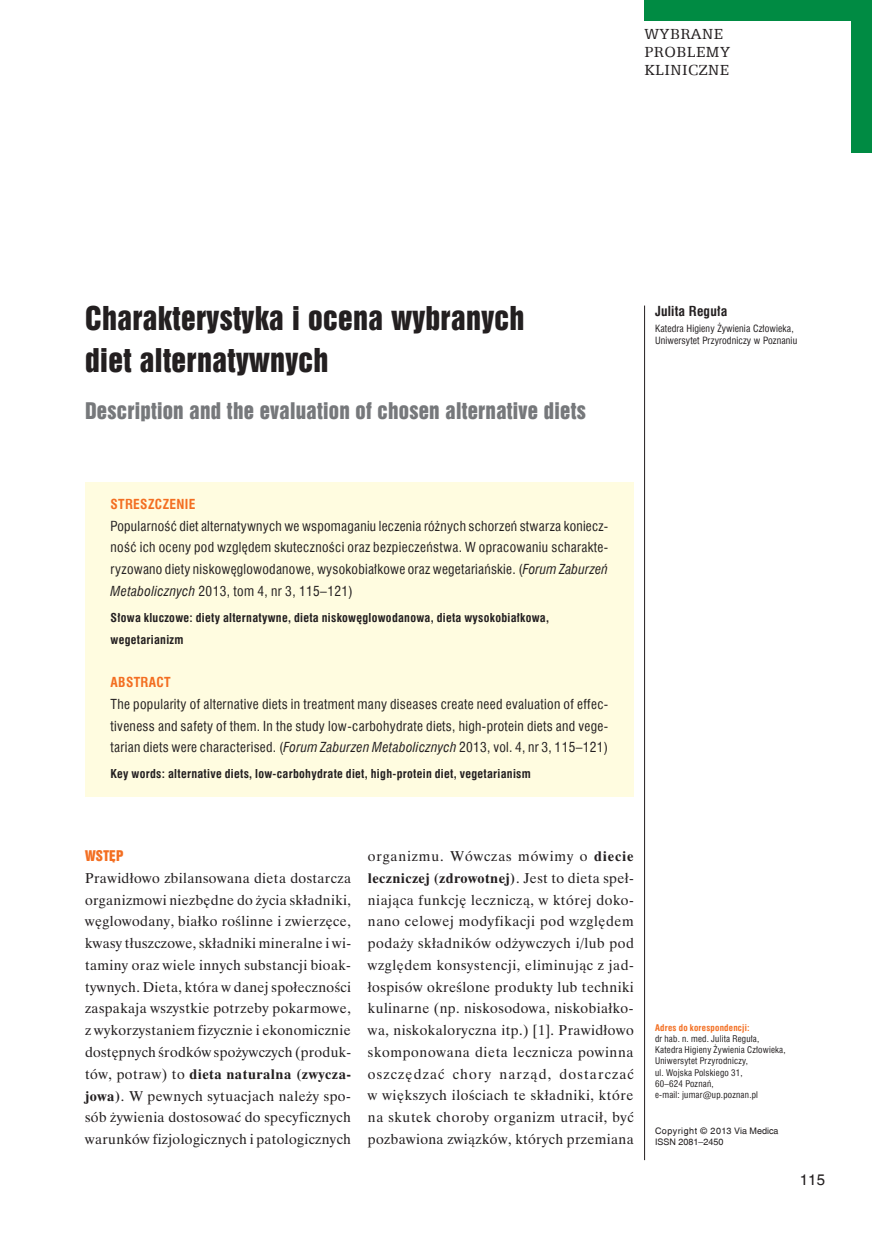
<style>
.page{position:relative;width:872px;height:1234px;background:#fff}
.page>*{position:absolute;margin:0;border:0;box-sizing:border-box;transform-origin:0 0}
.t1{font:30px/42px "Swis 921 EU";letter-spacing:.01em;color:#231f20}
.t2{font:21px "Swis 921 EU";letter-spacing:.015em;color:#76787b}
.t3{font:16.5px/18px "Egyptian 505 EU";letter-spacing:.03em;color:#231f20}
.t4{font:15px "Switzerland";color:#231f20}
.t5{font:14.25px/21.8px "Time Ibis EE";letter-spacing:.025em;color:#231f20;text-align:justify}
.t6{font:13.5px/21.8px "Swis 721 Cn EU";letter-spacing:.025em;color:#231f20;text-align:justify}
.t7{font:700 13.5px "Swis 721 Cn EU";letter-spacing:.025em;color:#f36e21}
.t8{font:700 13.5px "Swis 721 Cn EU";letter-spacing:.015em;color:#231f20}
.t9{font:13.5px "Swis 921 EU";letter-spacing:.025em;color:#f36e21}
.t10{font:700 12px/21.8px "Swis 721 Cn EU";letter-spacing:.025em;color:#231f20}
.t11{font:9.75px/11.9px "Swis 721 Cn EU";letter-spacing:.01em;color:#231f20}
.t12{font:9px/11.1px "Swis 721 Cn EU";letter-spacing:.025em;color:#231f20}
.t13{font:9px/10.8px "Switzerland";color:#231f20}
.t14{font:700 9px "Swis 721 Cn EU";letter-spacing:.025em;color:#f36e21}
.s1{font-style:italic}
.s2{font-weight:700}
</style>
<div class="page">
<div style="left:85px;top:482px;width:549px;height:315px;background:#fffce0"></div>
<hr style="left:644px;top:305px;width:1px;height:854px;background:#231f20">
<div style="left:644px;top:0;width:228px;height:21px;background:#008b43"></div>
<div style="left:850px;top:0;width:22px;height:153px;background:#008b43"></div>
<p class="t3" style="left:644px;top:25px;width:87px">WYBRANE<br>PROBLEMY<br>KLINICZNE</p>
<h1 class="t1" style="left:85px;top:296px;width:441px">Charakterystyka i ocena wybranych diet alternatywnych</h1>
<h2 class="t2" style="left:85px;top:396px;width:502px">Description and the evaluation of chosen alternative diets</h2>
<p class="t8" style="left:655px;top:302px;width:74px">Julita Reguła</p>
<p class="t11" style="left:655px;top:322px;width:144px">Katedra Higieny Żywienia Człowieka,<br>Uniwersytet Przyrodniczy w Poznaniu</p>
<p class="t7" style="left:111px;top:495px;width:86px">Streszczenie</p>
<p class="t6" style="left:111px;top:514px;width:499px">Popularność diet alternatywnych we wspomaganiu leczenia różnych schorzeń stwarza koniecz&shy;ność ich oceny pod względem skuteczności oraz bezpieczeństwa. W opracowaniu scharakte&shy;ryzowano diety niskowęglowodanowe, wysokobiałkowe oraz wegetariańskie. (<span class="s1">Forum Zaburzeń Metabolicznych</span> 2013, tom 4, nr 3, 115–121)</p>
<p class="t10" style="left:111px;top:607px;width:440px">Słowa kluczowe: diety alternatywne, dieta niskowęglowodanowa, dieta wysokobiałkowa, wegetarianizm</p>
<p class="t7" style="left:111px;top:674px;width:62px">Abstract</p>
<p class="t6" style="left:111px;top:693px;width:499px">The popularity of alternative diets in treatment many diseases create need evaluation of effec&shy;tiveness and safety of them. In the study low-carbohydrate diets, high-protein diets and vege&shy;tarian diets were characterised. (<span class="s1">Forum Zaburzen Metabolicznych</span> 2013, vol. 4, nr 3, 115–121)</p>
<p class="t10" style="left:111px;top:763px;width:422px">Key words: alternative diets, low-carbohydrate diet, high-protein diet, vegetarianism</p>
<p class="t9" style="left:85px;top:846px;width:40px">Wstęp</p>
<p class="t5" style="left:85px;top:866px;width:267px">Prawidłowo zbilansowana dieta dostarcza organizmowi niezbędne do życia składniki, węglowodany, białko roślinne i zwierzęce, kwasy tłuszczowe, składniki mineralne i wi&shy;taminy oraz wiele innych substancji bioak&shy;tywnych. Dieta, która w danej społeczności zaspakaja wszystkie potrzeby pokarmowe, z wykorzystaniem fizycznie i ekonomicznie dostępnych środków spożywczych (produk&shy;tów, potraw) to <span class="s2">dieta naturalna (zwycza&shy;jowa)</span>. W pewnych sytuacjach należy spo&shy;sób żywienia dostosować do specyficznych warunków fizjologicznych i patologicznych</p>
<p class="t5" style="left:368px;top:845px;width:267px">organizmu. Wówczas mówimy o <span class="s2">diecie leczniczej (zdrowotnej)</span>. Jest to dieta speł&shy;niająca funkcję leczniczą, w której doko&shy;nano celowej modyfikacji pod względem podaży składników odżywczych i/lub pod względem konsystencji, eliminując z jad&shy;łospisów określone produkty lub techniki kulinarne (np. niskosodowa, niskobiałko&shy;wa, niskokaloryczna itp.) [1]. Prawidłowo skomponowana dieta lecznicza powinna oszczędzać chory narząd, dostarczać w większych ilościach te składniki, które na skutek choroby organizm utracił, być pozbawiona związków, których przemiana</p>
<p class="t14" style="left:655px;top:1022px;width:96px">Adres do korespondencji:</p>
<p class="t12" style="left:655px;top:1033px;width:132px">dr hab. n. med. Julita Reguła,<br>Katedra Higieny Żywienia Człowieka,<br>Uniwersytet Przyrodniczy,<br>ul. Wojska Polskiego 31,<br>60–624 Poznań,<br>e-mail: jumar@up.poznan.pl</p>
<p class="t13" style="left:655px;top:1125px;width:125px">Copyright © 2013 Via Medica<br>ISSN 2081–2450</p>
<p class="t4" style="left:799px;top:1170px;width:27px">115</p>
</div>
